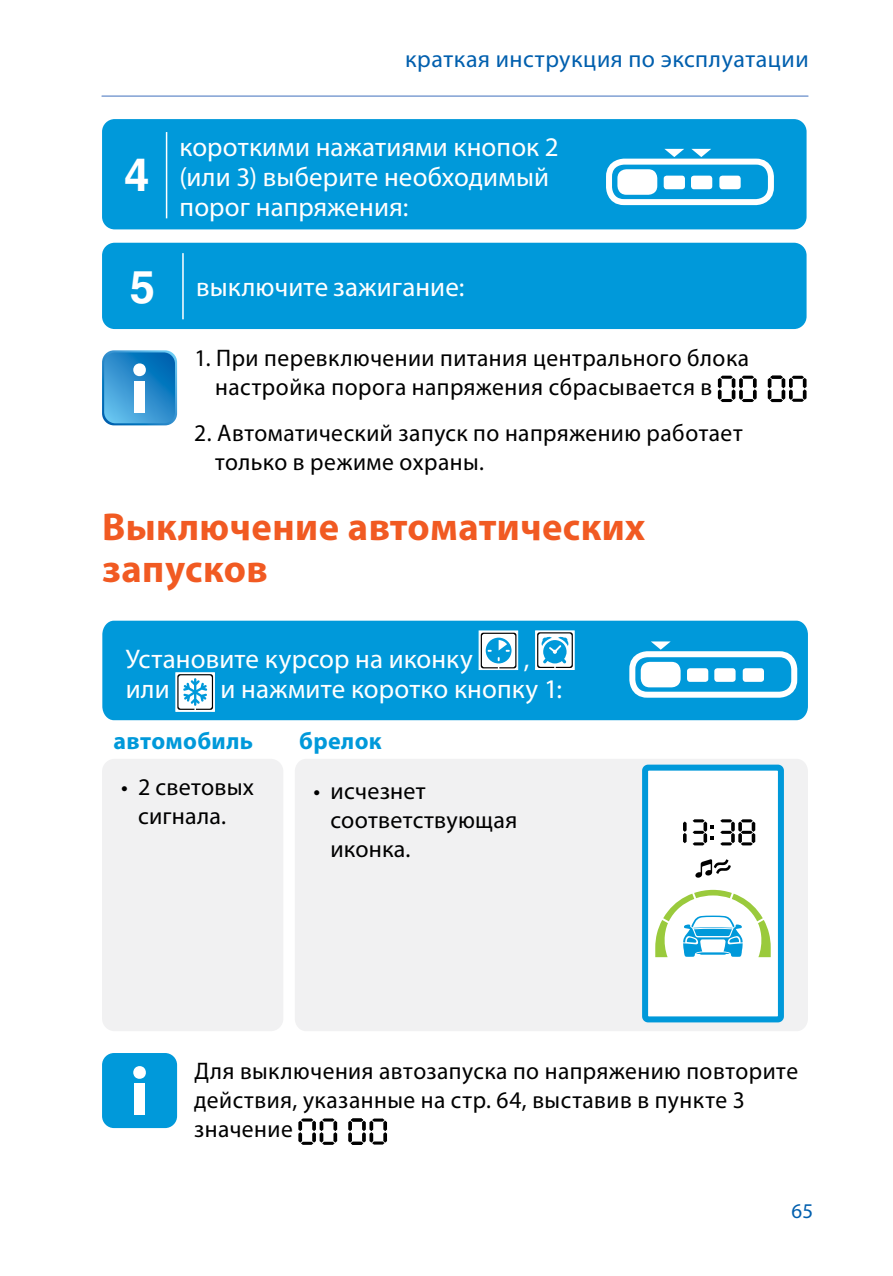
<style>
.page{position:relative;width:893px;height:1276px;background:#fff}
.page>*{position:absolute;margin:0;border:0;box-sizing:border-box;transform-origin:0 0}
.t1{font:700 45px "Helios";color:#fff}
.t2{font:700 39px/42px "Myriad Pro";letter-spacing:.01em;color:#f15a22}
.t3{font:27px/30px "Myriad Pro";letter-spacing:.005em;color:#fff}
.t4{font:24px/28.8px "Myriad Pro";letter-spacing:.02em;color:#000}
.t5{font:24px "Myriad Pro";letter-spacing:.02em;color:#005fae}
.t6{font:700 24px "Myriad Pro";letter-spacing:.015em;color:#0099da}
.t7{font:21px "Myriad Pro";color:#005fae}
.s1{font-family:"Helios";font-weight:700;font-size:45px}
</style>
<div class="page">
<hr style="left:102px;top:95px;width:706px;height:2px;background:#80a0d3">
<div style="left:102px;top:119px;width:705px;height:110px;background:#0099da;border-radius:13px"></div>
<hr style="left:166px;top:132px;width:1px;height:86px;background:#fff">
<div style="left:606px;top:159px;width:168px;height:46px;border:6px solid #fff;border-radius:15px"></div>
<div style="left:617px;top:169px;width:40px;height:26px;background:#fff;border-radius:9px"></div>
<div style="left:664px;top:176px;width:21px;height:13px;background:#fff;border-radius:3px"></div>
<div style="left:691px;top:176px;width:21px;height:13px;background:#fff;border-radius:3px"></div>
<div style="left:719px;top:176px;width:22px;height:13px;background:#fff;border-radius:3px"></div>
<svg style="left:691px;top:149px;width:20px;height:8px"></svg>
<svg style="left:664px;top:149px;width:20px;height:8px"></svg>
<div style="left:102px;top:243px;width:705px;height:86px;background:#0099da;border-radius:13px"></div>
<hr style="left:182px;top:253px;width:2px;height:66px;background:#fff">
<svg style="left:102px;top:350px;width:75px;height:75px;background:#3492cf"></svg>
<div style="left:133px;top:363px;width:13px;height:13px;background:#fff;border-radius:50%"></div>
<div style="left:135px;top:381px;width:10px;height:31px;background:#fff"></div>
<svg style="left:768px;top:376px;width:38px;height:26px"></svg>
<svg style="left:718px;top:376px;width:39px;height:26px"></svg>
<div style="left:102px;top:759px;width:181px;height:272px;background:#f1f1f2;border-radius:13px"></div>
<div style="left:295px;top:759px;width:513px;height:272px;background:#f1f1f2;border-radius:12px"></div>
<div style="left:102px;top:620px;width:706px;height:100px;background:#0099da"></div>
<svg style="left:479px;top:630px;width:39px;height:40px"></svg>
<svg style="left:481px;top:632px;width:35px;height:36px"></svg>
<svg style="left:535px;top:630px;width:40px;height:40px"></svg>
<svg style="left:537px;top:632px;width:36px;height:36px"></svg>
<svg style="left:175px;top:672px;width:40px;height:40px"></svg>
<svg style="left:177px;top:674px;width:36px;height:36px"></svg>
<div style="left:629px;top:651px;width:168px;height:46px;border:6px solid #fff;border-radius:15px"></div>
<div style="left:641px;top:662px;width:40px;height:25px;background:#fff;border-radius:9px"></div>
<div style="left:687px;top:668px;width:21px;height:14px;background:#fff;border-radius:3px"></div>
<div style="left:714px;top:668px;width:22px;height:14px;background:#fff;border-radius:3px"></div>
<div style="left:743px;top:668px;width:21px;height:14px;background:#fff;border-radius:3px"></div>
<svg style="left:651px;top:641px;width:20px;height:9px"></svg>
<div style="left:645px;top:767px;width:136px;height:252px;background:#fff;border-radius:3px"></div>
<div style="left:642px;top:764px;width:142px;height:258px;border:6px solid #0099da;border-radius:3px"></div>
<svg style="left:683px;top:821px;width:4px;height:22px"></svg>
<svg style="left:720px;top:819px;width:35px;height:26px"></svg>
<svg style="left:693px;top:819px;width:21px;height:26px"></svg>
<svg style="left:695px;top:859px;width:36px;height:19px"></svg>
<svg style="left:655px;top:890px;width:116px;height:67px"></svg>
<div style="left:102px;top:1053px;width:75px;height:75px;background:#0099da;border-radius:12px"></div>
<div style="left:133px;top:1066px;width:13px;height:12px;background:#fff;border-radius:50%"></div>
<div style="left:135px;top:1083px;width:10px;height:32px;background:#fff"></div>
<svg style="left:348px;top:1118px;width:39px;height:26px"></svg>
<svg style="left:298px;top:1118px;width:39px;height:26px"></svg>
<h1 class="t1" style="left:124px;top:148px;width:27px">4</h1>
<p class="t5" style="left:405px;top:44px;width:405px">краткая инструкция по эксплуатации</p>
<p class="t3" style="left:180px;top:132px;width:381px">короткими нажатиями кнопок 2 (или 3) выберите необходимый порог напряжения:</p>
<p class="t3" style="left:130px;top:271px;width:336px"><span class="s1">5</span> выключите зажигание:</p>
<p class="t4" style="left:215px;top:343px;width:536px;text-indent:-21px">1. При перевключении питания центрального блока настройка порога напряжения сбрасывается в</p>
<p class="t4" style="left:215px;top:418px;width:529px;text-indent:-21px">2. Автоматический запуск по напряжению работает только в режиме охраны.</p>
<h2 class="t2" style="left:102px;top:504px;width:545px">Выключение автоматических запусков</h2>
<p class="t3" style="left:126px;top:643px;width:349px">Установите курсор на иконку</p>
<p class="t3" style="left:524px;top:643px;width:7px">,</p>
<p class="t3" style="left:126px;top:673px;width:45px">или</p>
<p class="t3" style="left:221px;top:673px;width:343px">и нажмите коротко кнопку 1:</p>
<p class="t6" style="left:113px;top:725px;width:141px">автомобиль</p>
<p class="t6" style="left:299px;top:725px;width:84px">брелок</p>
<p class="t4" style="left:121px;top:772px;width:134px;text-align:center">• 2 световых сигнала.</p>
<p class="t4" style="left:331px;top:776px;width:188px;text-indent:-17px">• исчезнет соответствующая иконка.</p>
<p class="t4" style="left:194px;top:1056px;width:605px">Для выключения автозапуска по напряжению повторите действия, указанные на стр. 64, выставив в пункте 3 значение</p>
<p class="t7" style="left:791px;top:1197px;width:23px">65</p>
</div>
